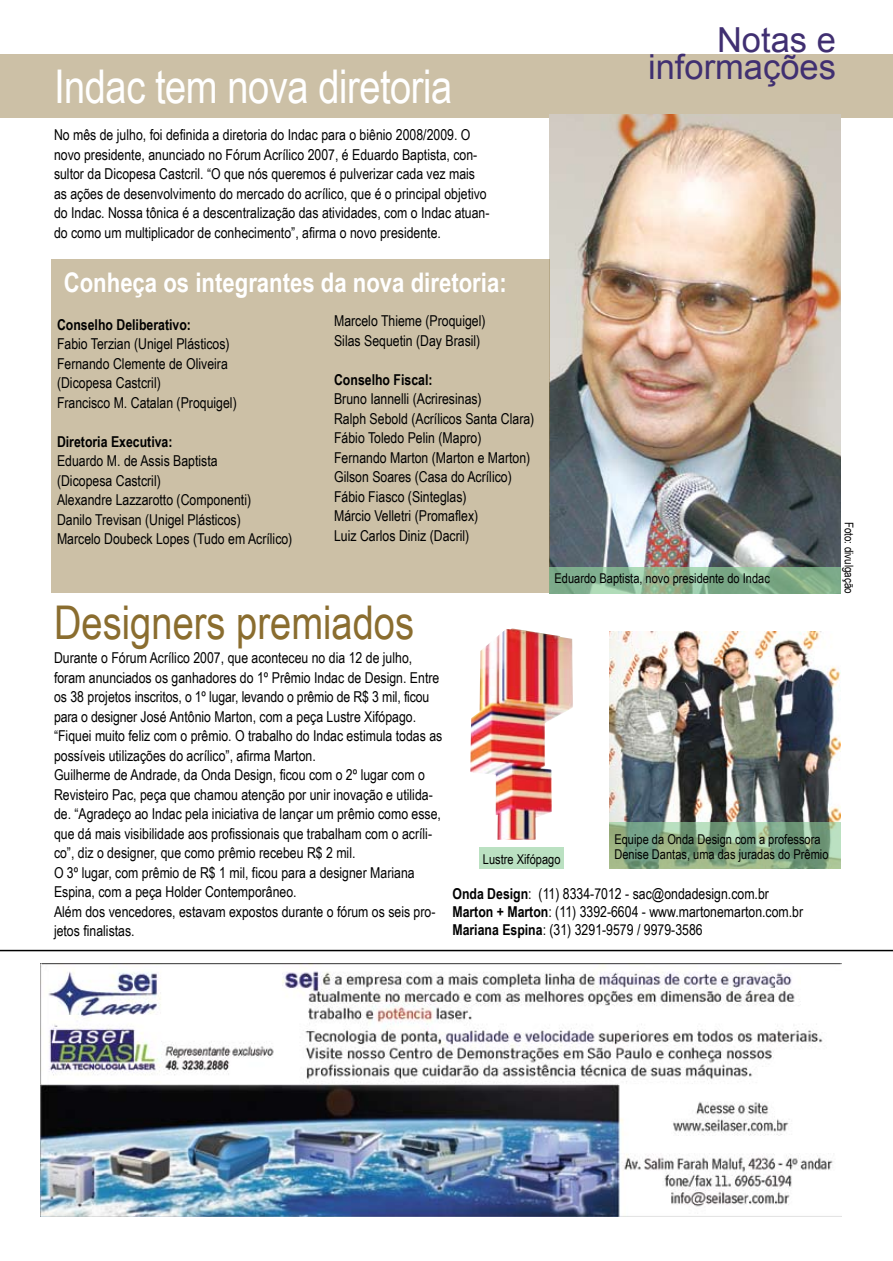
<style>
.page{position:relative;width:893px;height:1261px;background:#fff}
.page>*{position:absolute;margin:0;border:0;box-sizing:border-box;transform-origin:0 0}
.t1{font:46.5px "Arial Narrow";letter-spacing:-.01em;color:#fff}
.t2{font:46.5px "Arial Narrow";color:#8a6d2f}
.t3{font:34.5px/27px "Arial";color:#402f71;text-align:right}
.t4{font:700 27px "Arial Narrow";color:#fff}
.t5{font:15px/19.5px "Arial Narrow";color:#000}
.t6{font:700 15px "Arial Narrow";color:#000}
.t7{font:13.5px/15px "Arial Narrow";color:#000}
.t8{font:12px "Arial Narrow";color:#000}
.s1{font-weight:700}
</style>
<div class="page">
<div style="left:0;top:54px;width:893px;height:63px;background:#ccc0a6"></div>
<hr style="left:0;top:950px;width:893px;height:1px;background:#000">
<img style="left:41px;top:963px;width:800px;height:253px">
<img style="left:549px;top:115px;width:291px;height:452px">
<div style="left:51px;top:259px;width:498px;height:334px;background:#ccc0a6"></div>
<img style="left:470px;top:628px;width:103px;height:212px">
<img style="left:610px;top:631px;width:230px;height:191px">
<svg style="left:609px;top:822px;width:231px;height:47px"></svg>
<div style="left:479px;top:847px;width:85px;height:22px;background:#bbe1c2"></div>
<svg style="left:549px;top:567px;width:291px;height:26px"></svg>
<hr style="left:892px;top:54px;width:1px;height:63px;background:#90ce9c">
<hr style="left:42px;top:963px;width:798px;height:1px;background:#000">
<h1 class="t1" style="left:54px;top:61px;width:400px">Indac tem nova diretoria</h1>
<p class="t5" style="left:54px;top:125px;width:437px">No mês de julho, foi definida a diretoria do Indac para o biênio 2008/2009. O novo presidente, anunciado no Fórum Acrílico 2007, é Eduardo Baptista, con&shy;sultor da Dicopesa Castcril. “O que nós queremos é pulverizar cada vez mais as ações de desenvolvimento do mercado do acrílico, que é o principal objetivo do Indac. Nossa tônica é a descentralização das atividades, com o Indac atuan&shy;do como um multiplicador de conhecimento”, afirma o novo presidente.</p>
<h3 class="t4" style="left:64px;top:266px;width:444px">Conheça os integrantes da nova diretoria:</h3>
<p class="t6" style="left:57px;top:315px;width:135px">Conselho Deliberativo:</p>
<p class="t5" style="left:57px;top:334px;width:181px">Fabio Terzian (Unigel Plásticos)<br>Fernando Clemente de Oliveira (Dicopesa Castcril)<br>Francisco M. Catalan (Proquigel)</p>
<p class="t6" style="left:57px;top:432px;width:117px">Diretoria Executiva:</p>
<p class="t5" style="left:57px;top:451px;width:237px">Eduardo M. de Assis Baptista<br>(Dicopesa Castcril)<br>Alexandre Lazzarotto (Componenti)<br>Danilo Trevisan (Unigel Plásticos)<br>Marcelo Doubeck Lopes (Tudo em Acrílico)</p>
<p class="t5" style="left:334px;top:311px;width:153px">Marcelo Thieme (Proquigel)<br>Silas Sequetin (Day Brasil)</p>
<p class="t6" style="left:334px;top:371px;width:100px">Conselho Fiscal:</p>
<p class="t5" style="left:334px;top:389px;width:202px">Bruno Iannelli (Acriresinas)<br>Ralph Sebold (Acrílicos Santa Clara)<br>Fábio Toledo Pelin (Mapro)<br>Fernando Marton (Marton e Marton)<br>Gilson Soares (Casa do Acrílico)<br>Fábio Fiasco (Sinteglas)<br>Márcio Velletri (Promaflex)<br>Luiz Carlos Diniz (Dacril)</p>
<h1 class="t2" style="left:54px;top:596px;width:362px">Designers premiados</h1>
<h2 class="t3" style="left:648px;top:27px;width:189px">Notas e informações</h2>
<p class="t7" style="left:555px;top:571px;width:217px">Eduardo Baptista, novo presidente do Indac</p>
<p class="t8" style="left:856px;top:521px;width:74px;rotate:90deg">Foto: divulgação</p>
<p class="t5" style="left:54px;top:648px;width:390px">Durante o Fórum Acrílico 2007, que aconteceu no dia 12 de julho, foram anunciados os ganhadores do 1º Prêmio Indac de Design. Entre os 38 projetos inscritos, o 1º lugar, levando o prêmio de R$ 3 mil, ficou para o designer José Antônio Marton, com a peça Lustre Xifópago. “Fiquei muito feliz com o prêmio. O trabalho do Indac estimula todas as possíveis utilizações do acrílico”, afirma Marton.<br>Guilherme de Andrade, da Onda Design, ficou com o 2º lugar com o Revisteiro Pac, peça que chamou atenção por unir inovação e utilida&shy;de. “Agradeço ao Indac pela iniciativa de lançar um prêmio como esse, que dá mais visibilidade aos profissionais que trabalham com o acríli&shy;co”, diz o designer, que como prêmio recebeu R$ 2 mil.<br>O 3º lugar, com prêmio de R$ 1 mil, ficou para a designer Mariana Espina, com a peça Holder Contemporâneo.<br>Além dos vencedores, estavam expostos durante o fórum os seis pro&shy;jetos finalistas.</p>
<p class="t7" style="left:483px;top:851px;width:79px">Lustre Xifópago</p>
<p class="t7" style="left:614px;top:832px;width:216px">Equipe da Onda Design com a professora<br>Denise Dantas, uma das juradas do Prêmio</p>
<p class="t5" style="left:452px;top:884px;width:352px;line-height:18px"><span class="s1">Onda Design</span>: (11) 8334-7012 - sac@ondadesign.com.br<br><span class="s1">Marton + Marton</span>: (11) 3392-6604 - www.martonemarton.com.br<br><span class="s1">Mariana Espina</span>: (31) 3291-9579 / 9979-3586</p>
</div>
